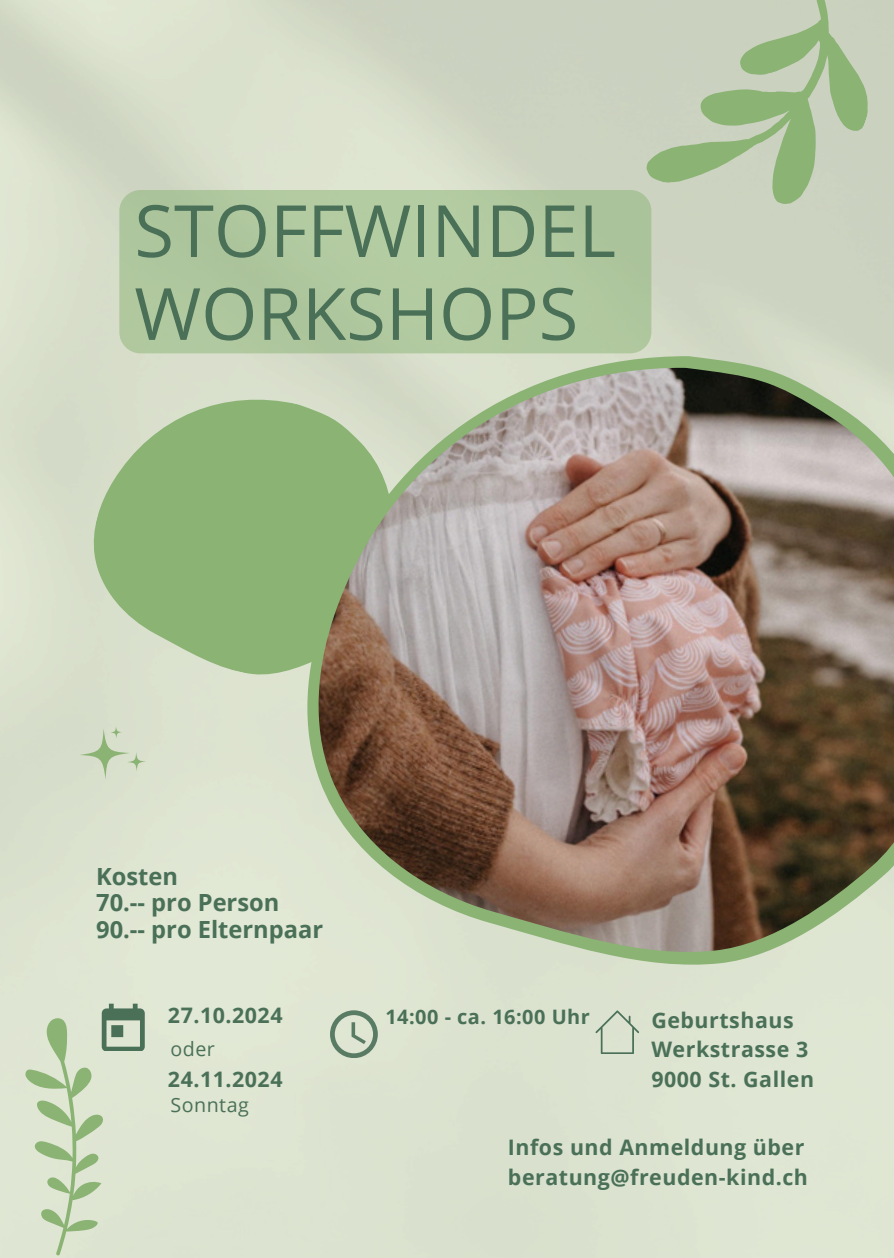
<style>
.page{position:relative;width:894px;height:1258px;background:#fff}
.page>*{position:absolute;margin:0;border:0;box-sizing:border-box;transform-origin:0 0}
.t1{font:72px/82.8px "Open Sans";color:#4a7058}
.t2{font:700 23.7px/26.4px "Open Sans";color:#4a7058}
.t3{font:700 21.3px/29.7px "Open Sans";letter-spacing:.025em;color:#4a7058}
.t4{font:700 19.8px "Open Sans";letter-spacing:.025em;color:#4a7058}
.t5{font:19.8px "Open Sans";letter-spacing:.025em;color:#4a7058}
</style>
<div class="page">
<img style="left:0;top:0;width:893px;height:1258px">
<svg style="left:303px;top:356px;width:590px;height:613px;background:#cfdac1"></svg>
<svg style="left:91px;top:388px;width:223px;height:289px;background:#9dbd89"></svg>
<svg style="left:643px;top:0;width:250px;height:237px;background:#bbcaac"></svg>
<div style="left:119px;top:190px;width:532px;height:163px;background:#b1c99f;border-radius:21px"></div>
<svg style="left:330px;top:1010px;width:47px;height:47px;background:#b3c2ae"></svg>
<svg style="left:1px;top:1003px;width:143px;height:255px;background:#cfdbc2"></svg>
<svg style="left:78px;top:727px;width:53px;height:53px;background:#ccd8be"></svg>
<svg style="left:127px;top:752px;width:19px;height:19px"></svg>
<svg style="left:110px;top:726px;width:12px;height:12px"></svg>
<svg style="left:595px;top:1010px;width:43px;height:43px;background:#cad4c0"></svg>
<img style="left:314px;top:367px;width:579px;height:589px">
<p class="t1" style="left:134px;top:188px;width:483px">STOFFWINDEL<br>WORKSHOPS</p>
<p class="t2" style="left:96px;top:862px;width:228px">Kosten<br>70.-- pro Person<br>90.-- pro Elternpaar</p>
<p class="t3" style="left:168px;top:1000px;width:116px">27.10.2024</p>
<p class="t5" style="left:170px;top:1034px;width:46px">oder</p>
<p class="t3" style="left:168px;top:1064px;width:116px">24.11.2024</p>
<p class="t5" style="left:170px;top:1090px;width:80px">Sonntag</p>
<h2 class="t4" style="left:385px;top:1003px;width:206px">14:00 - ca. 16:00 Uhr</h2>
<p class="t3" style="left:651px;top:1004px;width:164px">Geburtshaus<br>Werkstrasse 3<br>9000 St. Gallen</p>
<h2 class="t3" style="left:508px;top:1131px;width:301px">Infos und Anmeldung über beratung@freuden-kind.ch</h2>
</div>
